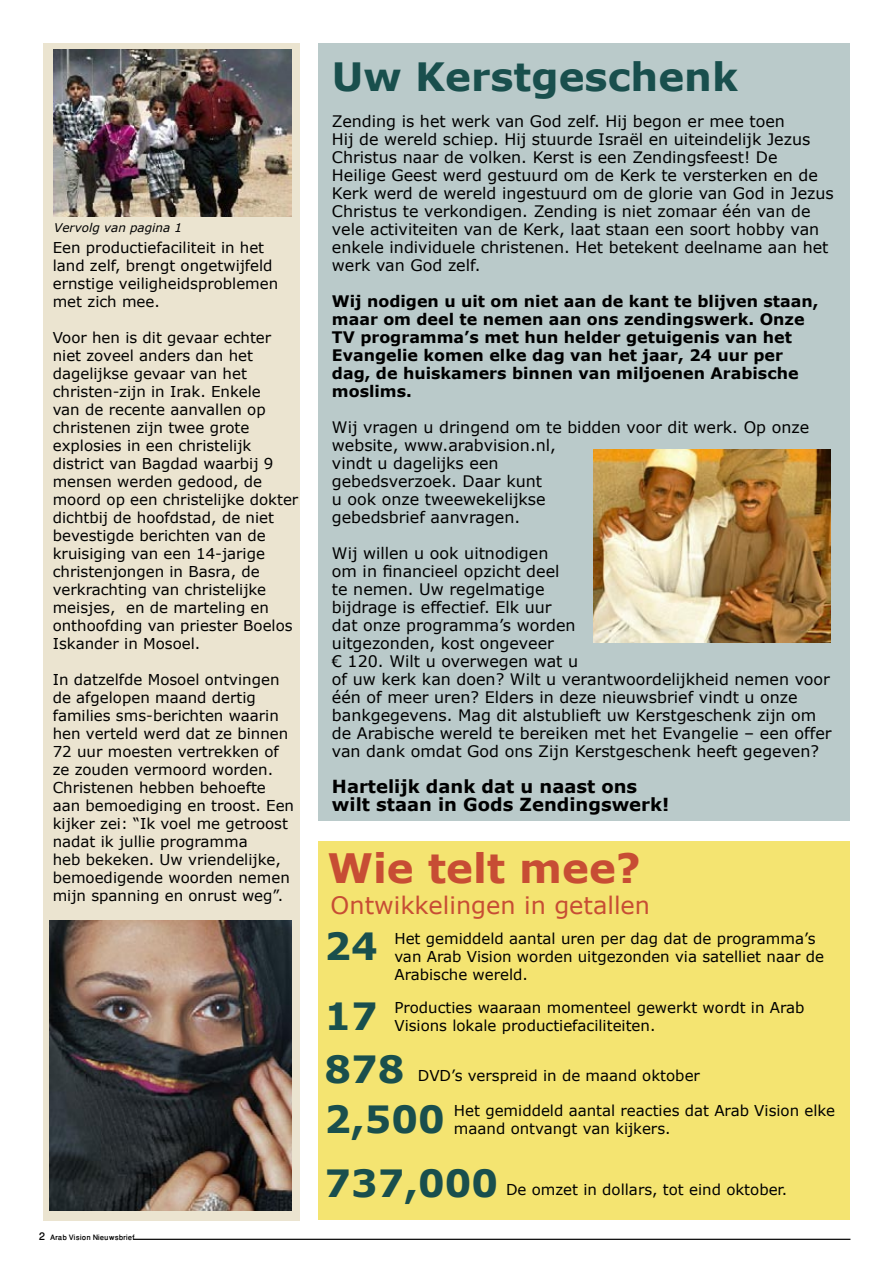
<style>
.page{position:relative;width:893px;height:1263px;background:#fff}
.page>*{position:absolute;margin:0;border:0;box-sizing:border-box;transform-origin:0 0}
.t1{font:700 40.5px "Verdana";color:#c74d34}
.t2{font:700 39px "Verdana";color:#194f4d}
.t3{font:700 37.5px "Verdana";color:#194f4d}
.t4{font:24px "Verdana";color:#c74d34}
.t5{font:700 18px "Verdana";color:#000}
.t6{font:15.9px/18px "Verdana";color:#000}
.t7{font:700 15.9px/18px "Verdana";color:#000}
.t8{font:15px/18px "Verdana";color:#000}
.t9{font:500 15px "Win Soft Pro";color:#000}
.t10{font:italic 12px "Verdana";color:#000}
.t11{font:500 10.5px "Win Soft Pro";color:#000}
</style>
<div class="page">
<hr style="left:133px;top:1239px;width:717px;height:1px;background:#000">
<div style="left:318px;top:43px;width:532px;height:778px;background:#bacaca"></div>
<div style="left:43px;top:43px;width:256px;height:1177px;background:#ebe4d0"></div>
<div style="left:318px;top:842px;width:532px;height:378px;background:#f4e471"></div>
<img style="left:50px;top:921px;width:241px;height:290px">
<img style="left:593px;top:449px;width:238px;height:193px">
<img style="left:53px;top:49px;width:238px;height:168px">
<p class="t10" style="left:54px;top:220px;width:130px">Vervolg van pagina 1</p>
<p class="t8" style="left:53px;top:238px;width:227px">Een productiefaciliteit in het land zelf, brengt ongetwijfeld ernstige veiligheidsproblemen met zich mee.</p>
<p class="t8" style="left:53px;top:328px;width:247px">Voor hen is dit gevaar echter niet zoveel anders dan het dagelijkse gevaar van het christen-zijn in Irak. Enkele<br>van de recente aanvallen op christenen zijn twee grote explosies in een christelijk district van Bagdad waarbij 9 mensen werden gedood, de moord op een christelijke dokter dichtbij de hoofdstad, de niet bevestigde berichten van de kruisiging van een 14-jarige christenjongen in Basra, de verkrachting van christelijke meisjes, en de marteling en onthoofding van priester Boelos<br>Iskander in Mosoel.</p>
<p class="t8" style="left:53px;top:670px;width:243px">In datzelfde Mosoel ontvingen de afgelopen maand dertig families sms-berichten waarin hen verteld werd dat ze binnen<br>72 uur moesten vertrekken of ze zouden vermoord worden.<br>Christenen hebben behoefte aan bemoediging en troost. Een kijker zei: “Ik voel me getroost nadat ik jullie programma<br>heb bekeken. Uw vriendelijke, bemoedigende woorden nemen mijn spanning en onrust weg”.</p>
<p class="t9" style="left:39px;top:1225px;width:8px">2</p>
<p class="t11" style="left:50px;top:1230px;width:86px">Arab Vision Nieuwsbrief</p>
<p class="t2" style="left:332px;top:52px;width:408px">Uw Kerstgeschenk</p>
<p class="t6" style="left:332px;top:111px;width:503px">Zending is het werk van God zelf. Hij begon er mee toen<br>Hij de wereld schiep. Hij stuurde Israël en uiteindelijk Jezus Christus naar de volken. Kerst is een Zendingsfeest! De Heilige Geest werd gestuurd om de Kerk te versterken en de Kerk werd de wereld ingestuurd om de glorie van God in Jezus Christus te verkondigen. Zending is niet zomaar één van de vele activiteiten van de Kerk, laat staan een soort hobby van enkele individuele christenen. Het betekent deelname aan het werk van God zelf.</p>
<p class="t7" style="left:332px;top:291px;width:488px">Wij nodigen u uit om niet aan de kant te blijven staan, maar om deel te nemen aan ons zendingswerk. Onze TV programma’s met hun helder getuigenis van het Evangelie komen elke dag van het jaar, 24 uur per dag, de huiskamers binnen van miljoenen Arabische moslims.</p>
<p class="t6" style="left:332px;top:417px;width:479px">Wij vragen u dringend om te bidden voor dit werk. Op onze website, www.arabvision.nl,</p>
<p class="t6" style="left:332px;top:453px;width:215px">vindt u dagelijks een gebedsverzoek. Daar kunt u ook onze tweewekelijkse gebedsbrief aanvragen.</p>
<p class="t6" style="left:332px;top:543px;width:245px">Wij willen u ook uitnodigen om in financieel opzicht deel te nemen. Uw regelmatige bijdrage is effectief. Elk uur dat onze programma’s worden uitgezonden, kost ongeveer</p>
<p class="t6" style="left:332px;top:651px;width:501px">€ 120. Wilt u overwegen wat u<br>of uw kerk kan doen? Wilt u verantwoordelijkheid nemen voor één of meer uren? Elders in deze nieuwsbrief vindt u onze bankgegevens. Mag dit alstublieft uw Kerstgeschenk zijn om de Arabische wereld te bereiken met het Evangelie – een offer van dank omdat God ons Zijn Kerstgeschenk heeft gegeven?</p>
<p class="t5" style="left:332px;top:775px;width:307px">Hartelijk dank dat u naast ons</p>
<p class="t5" style="left:332px;top:793px;width:339px">wilt staan in Gods Zendingswerk!</p>
<p class="t1" style="left:327px;top:842px;width:315px">Wie telt mee?</p>
<p class="t4" style="left:331px;top:889px;width:321px">Ontwikkelingen in getallen</p>
<p class="t8" style="left:394px;top:929px;width:431px">Het gemiddeld aantal uren per dag dat de programma’s van Arab Vision worden uitgezonden via satelliet naar de<br>Arabische wereld.</p>
<p class="t3" style="left:325px;top:922px;width:55px">24</p>
<p class="t3" style="left:325px;top:993px;width:55px">17</p>
<p class="t8" style="left:394px;top:998px;width:412px">Producties waaraan momenteel gewerkt wordt in Arab</p>
<p class="t8" style="left:394px;top:1016px;width:263px">Visions lokale productiefaciliteiten.</p>
<p class="t3" style="left:325px;top:1045px;width:81px">878</p>
<p class="t8" style="left:418px;top:1066px;width:284px">DVD’s verspreid in de maand oktober</p>
<p class="t3" style="left:325px;top:1096px;width:122px">2,500</p>
<p class="t8" style="left:454px;top:1101px;width:383px">Het gemiddeld aantal reacties dat Arab Vision elke</p>
<p class="t8" style="left:454px;top:1119px;width:218px">maand ontvangt van kijkers.</p>
<p class="t3" style="left:325px;top:1159px;width:175px">737,000</p>
<p class="t8" style="left:506px;top:1180px;width:283px">De omzet in dollars, tot eind oktober.</p>
</div>
